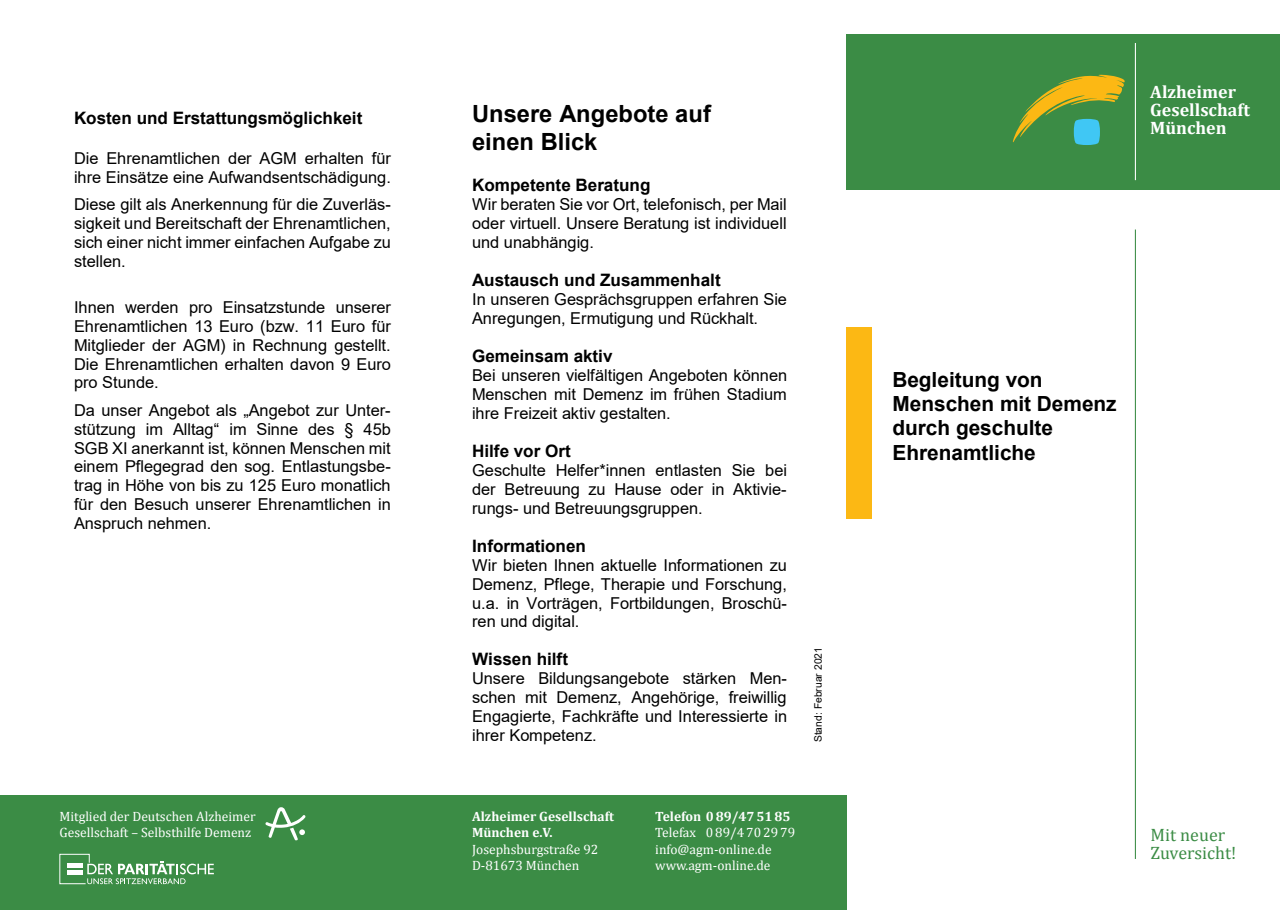
<style>
.page{position:relative;width:1280px;height:910px;background:#fff}
.page>*{position:absolute;margin:0;border:0;box-sizing:border-box;transform-origin:0 0}
.t1{font:700 23.7px/27.5px "Arial";color:#000}
.t2{font:700 20.85px/24.2px "Arial";color:#000}
.t3{font:700 18px/18px "Cambria";color:#fff}
.t4{font:18px/18px "Cambria";color:#3b8c45}
.t5{font:700 17.1px "Arial";color:#000}
.t6{font:16.35px/18.8px "Arial";color:#000;text-align:justify}
.t7{font:13.5px/16.5px "Cambria";color:#fff}
.t8{font:10.35px "Arial";letter-spacing:-.005em;color:#000}
.s1{font-weight:700}
</style>
<div class="page">
<div style="left:0;top:795px;width:846px;height:115px;background:#3b8c45"></div>
<hr style="left:1135px;top:230px;width:1px;height:629px;background:#3b8c45">
<div style="left:846px;top:34px;width:434px;height:155px;background:#3b8c45"></div>
<hr style="left:1135px;top:43px;width:1px;height:137px;background:#fff">
<svg style="left:59px;top:853px;width:155px;height:31px"></svg>
<svg style="left:1013px;top:74px;width:112px;height:71px"></svg>
<svg style="left:265px;top:807px;width:40px;height:33px"></svg>
<div style="left:846px;top:327px;width:26px;height:192px;background:#fcb814"></div>
<p class="t5" style="left:74px;top:106px;width:290px">Kosten und Erstattungsmöglichkeit</p>
<p class="t6" style="left:74px;top:149px;width:318px">Die Ehrenamtlichen der AGM erhalten für ihre Einsätze eine Aufwandsentschädigung.</p>
<p class="t6" style="left:74px;top:195px;width:318px">Diese gilt als Anerkennung für die Zuverläs&shy;sigkeit und Bereitschaft der Ehrenamtlichen, sich einer nicht immer einfachen Aufgabe zu stellen.</p>
<p class="t6" style="left:74px;top:298px;width:319px">Ihnen werden pro Einsatzstunde unserer Ehrenamtlichen 13 Euro (bzw. 11 Euro für Mitglieder der AGM) in Rechnung gestellt.<br>Die Ehrenamtlichen erhalten davon 9 Euro pro Stunde.</p>
<p class="t6" style="left:74px;top:401px;width:318px">Da unser Angebot als „Angebot zur Unter&shy;stützung im Alltag“ im Sinne des § 45b SGB XI anerkannt ist, können Menschen mit einem Pflegegrad den sog. Entlastungsbe&shy;trag in Höhe von bis zu 125 Euro monatlich für den Besuch unserer Ehrenamtlichen in Anspruch nehmen.</p>
<p class="t1" style="left:472px;top:101px;width:240px">Unsere Angebote auf einen Blick</p>
<p class="t5" style="left:472px;top:173px;width:180px">Kompetente Beratung</p>
<p class="t6" style="left:472px;top:195px;width:316px">Wir beraten Sie vor Ort, telefonisch, per Mail oder virtuell. Unsere Beratung ist individuell und unabhängig.</p>
<p class="t5" style="left:472px;top:268px;width:250px">Austausch und Zusammenhalt</p>
<p class="t6" style="left:472px;top:290px;width:316px">In unseren Gesprächsgruppen erfahren Sie<br>Anregungen, Ermutigung und Rückhalt.</p>
<p class="t5" style="left:472px;top:344px;width:142px">Gemeinsam aktiv</p>
<p class="t6" style="left:472px;top:366px;width:317px">Bei unseren vielfältigen Angeboten können Menschen mit Demenz im frühen Stadium ihre Freizeit aktiv gestalten.</p>
<p class="t5" style="left:472px;top:439px;width:100px">Hilfe vor Ort</p>
<p class="t6" style="left:472px;top:461px;width:316px">Geschulte Helfer*innen entlasten Sie bei der Betreuung zu Hause oder in Aktivie&shy;rungs- und Betreuungsgruppen.</p>
<p class="t5" style="left:472px;top:534px;width:115px">Informationen</p>
<p class="t6" style="left:472px;top:556px;width:316px">Wir bieten Ihnen aktuelle Informationen zu Demenz, Pflege, Therapie und Forschung, u.a. in Vorträgen, Fortbildungen, Broschü&shy;ren und digital.</p>
<p class="t5" style="left:472px;top:647px;width:97px">Wissen hilft</p>
<p class="t6" style="left:472px;top:669px;width:316px">Unsere Bildungsangebote stärken Men&shy;schen mit Demenz, Angehörige, freiwillig Engagierte, Fachkräfte und Interessierte in ihrer Kompetenz.</p>
<p class="t8" style="left:811px;top:742px;width:97px;rotate:-90deg">Stand: Februar 2021</p>
<p class="t7" style="left:60px;top:808px;width:198px">Mitglied der Deutschen Alzheimer<br>Gesellschaft – Selbsthilfe Demenz</p>
<p class="t7" style="left:655px;top:808px;width:141px"><span class="s1">Telefon 0 89/47 51 85<br></span>Telefax 0 89/4 70 29 79 info@agm-online.de www.agm-online.de</p>
<p class="t7" style="left:472px;top:808px;width:143px"><span class="s1">Alzheimer Gesellschaft<br>München e.V.<br></span>Josephsburgstraße 92<br>D-81673 München</p>
<p class="t3" style="left:1150px;top:83px;width:101px">Alzheimer<br>Gesellschaft<br>München</p>
<p class="t2" style="left:892px;top:368px;width:226px">Begleitung von<br>Menschen mit Demenz durch geschulte<br>Ehrenamtliche</p>
<p class="t4" style="left:1150px;top:826px;width:87px">Mit neuer<br>Zuversicht!</p>
</div>
